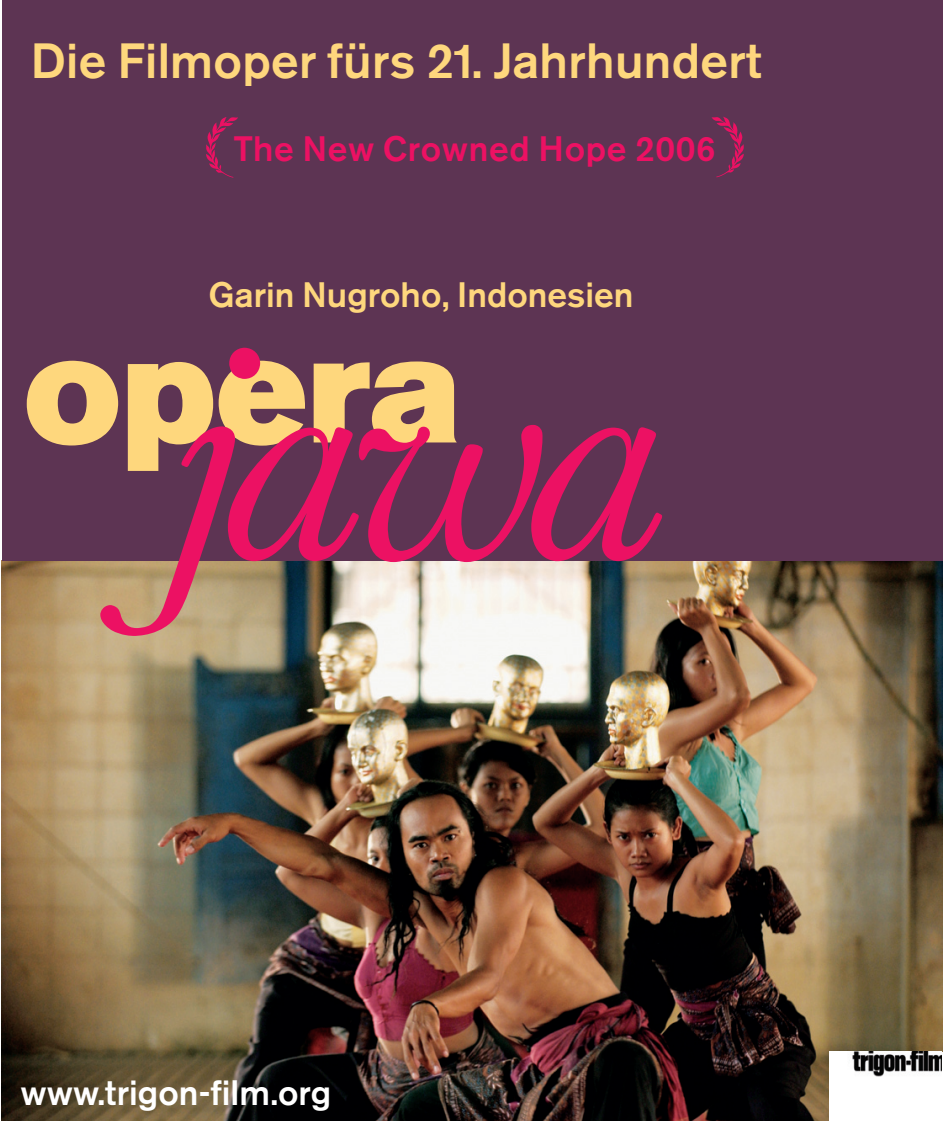
<style>
.page{position:relative;width:943px;height:1122px;background:#fff}
.page>*{position:absolute;margin:0;border:0;box-sizing:border-box;transform-origin:0 0}
.t1{font:italic 302.4px "Baskerville Book BQ";color:#ec1163}
.t2{font:151.2px "Akzidenz Grotesk BQ Super";color:#fed77d}
.t3{font:500 49px "Akzidenz Grotesk BQ";letter-spacing:.005em;color:#fed77d}
.t4{font:500 35px "Akzidenz Grotesk BQ";color:#fed77d}
.t5{font:500 35px "Akzidenz Grotesk BQ";letter-spacing:.015em;color:#ec1163}
.t6{font:500 35px "Akzidenz Grotesk BQ";color:#fff}
</style>
<div class="page">
<img style="left:2px;top:560px;width:940px;height:559px">
<img style="left:829px;top:1051px;width:112px;height:68px">
<div style="left:2px;top:1px;width:940px;height:559px;background:#5d3453"></div>
<img style="left:206px;top:117px;width:32px;height:61px">
<img style="left:711px;top:116px;width:33px;height:62px">
<p class="t3" style="left:31px;top:43px;width:731px">Die Filmoper fürs 21. Jahrhundert</p>
<p class="t5" style="left:233px;top:136px;width:484px">The New Crowned Hope 2006</p>
<p class="t4" style="left:208px;top:282px;width:426px">Garin Nugroho, Indonesien</p>
<h1 class="t1" style="left:162px;top:342px;width:488px">jawa</h1>
<h2 class="t2" style="left:24px;top:335px;width:438px">opera</h2>
<p class="t6" style="left:21px;top:1079px;width:312px">www.trigon-film.org</p>
</div>
